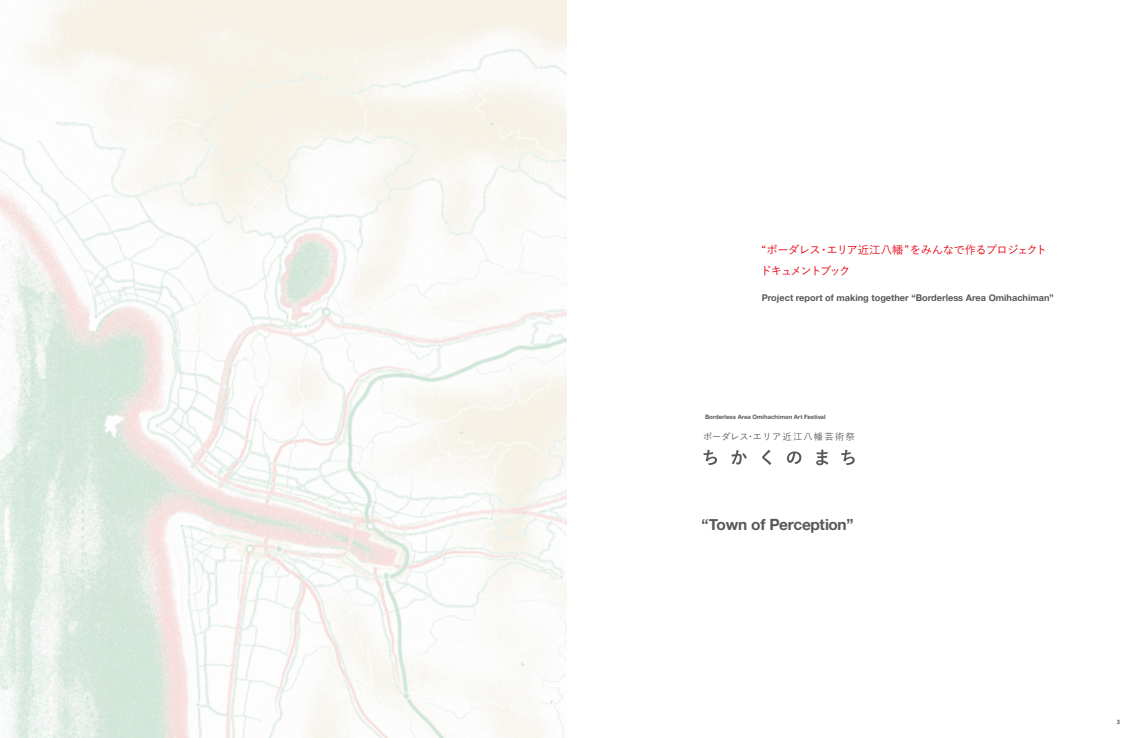
<style>
.page{position:relative;width:1134px;height:738px;background:#fff}
.page>*{position:absolute;margin:0;border:0;box-sizing:border-box;transform-origin:0 0}
.t1{font:15.5px "Alte Haas Grotesk Bold";letter-spacing:-.03em;color:#595757}
.t2{font:500 11.3px/21.3px "Yu Go";letter-spacing:-.065em;color:#e60012}
.t3{font:9.2px "Alte Haas Grotesk Bold";color:#595757}
.t4{font:500 9.2px "Yu Go";letter-spacing:.115em;color:#595757}
.t5{font:6px "Alte Haas Grotesk Bold";color:#595757}
.t6{font:5.7px "Source Han Sans JP";color:#000}
</style>
<div class="page">
<svg style="left:703px;top:449px;width:14px;height:15px"></svg>
<svg style="left:731px;top:450px;width:16px;height:14px"></svg>
<svg style="left:762px;top:450px;width:9px;height:14px"></svg>
<svg style="left:787px;top:451px;width:14px;height:13px"></svg>
<svg style="left:816px;top:449px;width:12px;height:16px"></svg>
<svg style="left:841px;top:449px;width:14px;height:15px"></svg>
<img style="left:0;top:0;width:567px;height:737px">
<p class="t2" style="left:760px;top:238px;width:288px">“ボーダレス・エリア近江八幡”をみんなで作るプロジェクトドキュメントブック</p>
<p class="t3" style="left:762px;top:291px;width:294px">Project report of making together “Borderless Area Omihachiman”</p>
<p class="t5" style="left:705px;top:413px;width:122px">Borderless Area Omihachiman Art Festival</p>
<p class="t4" style="left:703px;top:428px;width:153px">ボーダレス・エリア近江八幡芸術祭</p>
<h1 class="t1" style="left:702px;top:514px;width:154px">“Town of Perception”</h1>
<p class="t6" style="left:1117px;top:718px;width:5px">3</p>
</div>
